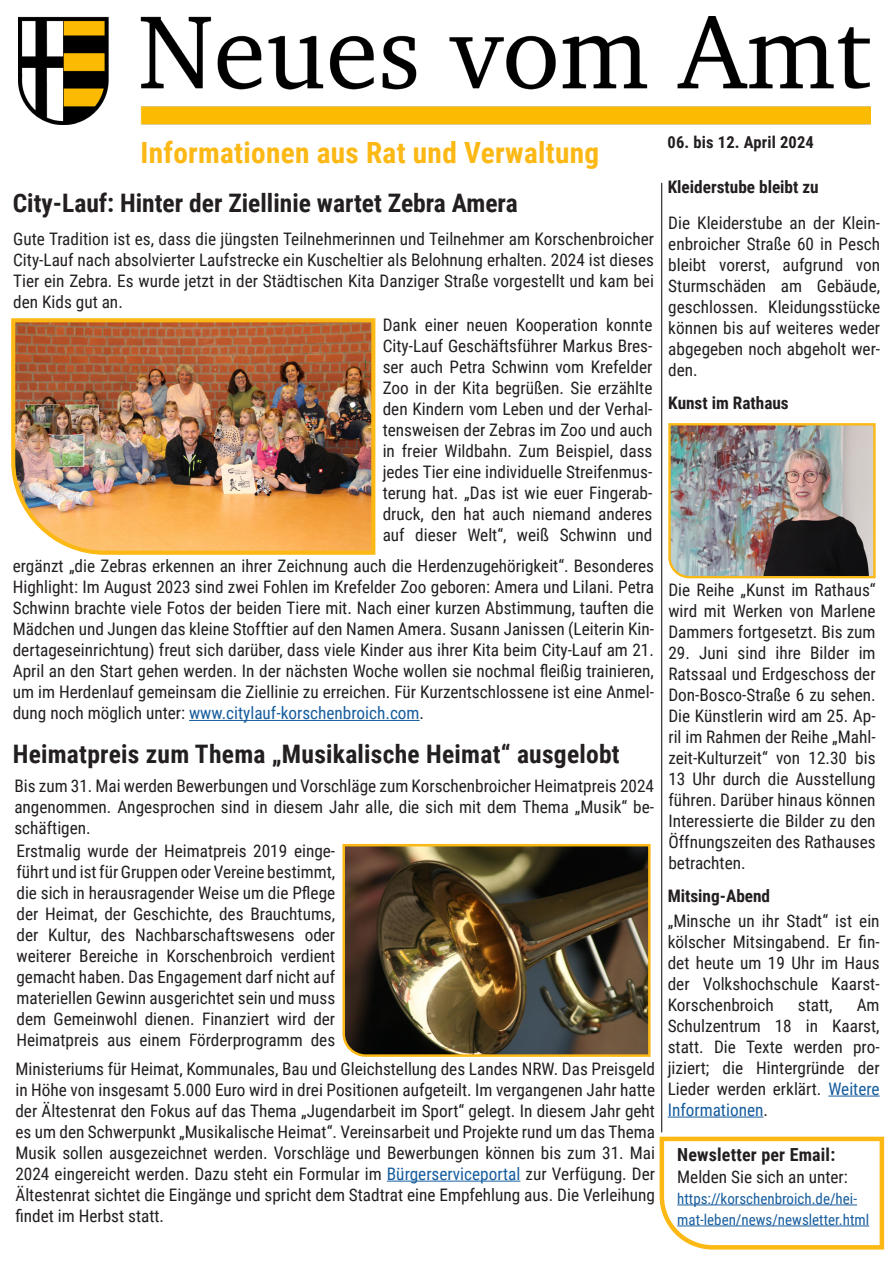
<style>
.page{position:relative;width:893px;height:1263px;background:#fff}
.page>*{position:absolute;margin:0;border:0;box-sizing:border-box;transform-origin:0 0}
.t1{font:700 29.25px "Roboto Condensed";letter-spacing:.01em;color:#fcb814}
.t2{font:700 25.5px "Roboto Condensed";letter-spacing:.01em;color:#231f20}
.t3{font:700 18px "Roboto Condensed";letter-spacing:.01em;color:#231f20}
.Absatzformat_1{font:17.25px/21px "Roboto Condensed";color:#231f20;text-align:justify}
.t4{font:700 17.25px "Roboto Condensed";color:#231f20}
.t5{font:700 16.5px "Roboto Condensed";letter-spacing:.01em;color:#231f20}
.t6{font:15px/21px "Roboto Condensed";color:#175d9e}
.s1{color:#175d9e}
</style>
<div class="page">
<img style="left:18px;top:16px;width:853px;height:109px">
<svg style="left:659px;top:1136px;width:226px;height:114px"></svg>
<hr style="left:661px;top:183px;width:1px;height:949px;background:#231f20">
<hr style="left:677px;top:1204px;width:180px;height:1px;background:#175d9e">
<hr style="left:677px;top:1225px;width:192px;height:1px;background:#175d9e">
<img style="left:342px;top:843px;width:309px;height:214px">
<img style="left:11px;top:318px;width:365px;height:237px">
<hr style="left:189px;top:720px;width:231px;height:1px;background:#175d9e">
<hr style="left:828px;top:1096px;width:52px;height:1px;background:#175d9e">
<hr style="left:668px;top:1117px;width:95px;height:1px;background:#175d9e">
<hr style="left:387px;top:1181px;width:133px;height:1px;background:#175d9e">
<img style="left:668px;top:423px;width:208px;height:156px">
<p class="t1" style="left:141px;top:132px;width:460px">Informationen aus Rat und Verwaltung</p>
<p class="t2" style="left:13px;top:185px;width:506px">City-Lauf: Hinter der Ziellinie wartet Zebra Amera</p>
<p class="Absatzformat_1" style="left:13px;top:228px;width:642px">Gute Tradition ist es, dass die jüngsten Teilnehmerinnen und Teilnehmer am Korschenbroicher City-Lauf nach absolvierter Laufstrecke ein Kuscheltier als Belohnung erhalten. 2024 ist dieses Tier ein Zebra. Es wurde jetzt in der Städtischen Kita Danziger Straße vorgestellt und kam bei den Kids gut an.</p>
<p class="Absatzformat_1" style="left:383px;top:314px;width:271px">Dank einer neuen Kooperation konnte City-Lauf Geschäftsführer Markus Bres&shy;ser auch Petra Schwinn vom Krefelder Zoo in der Kita begrüßen. Sie erzählte den Kindern vom Leben und der Verhal&shy;tensweisen der Zebras im Zoo und auch in freier Wildbahn. Zum Beispiel, dass jedes Tier eine individuelle Streifenmus&shy;terung hat. „Das ist wie euer Fingerab&shy;druck, den hat auch niemand anderes auf dieser Welt“, weiß Schwinn und</p>
<p class="Absatzformat_1" style="left:13px;top:555px;width:643px">ergänzt „die Zebras erkennen an ihrer Zeichnung auch die Herdenzugehörigkeit“. Besonderes Highlight: Im August 2023 sind zwei Fohlen im Krefelder Zoo geboren: Amera und Lilani. Petra Schwinn brachte viele Fotos der beiden Tiere mit. Nach einer kurzen Abstimmung, tauften die Mädchen und Jungen das kleine Stofftier auf den Namen Amera. Susann Janissen (Leiterin Kin&shy;dertageseinrichtung) freut sich darüber, dass viele Kinder aus ihrer Kita beim City-Lauf am 21.<br>April an den Start gehen werden. In der nächsten Woche wollen sie nochmal fleißig trainieren, um im Herdenlauf gemeinsam die Ziellinie zu erreichen. Für Kurzentschlossene ist eine Anmel&shy;dung noch möglich unter: <span class="s1">www.citylauf-korschenbroich.com</span>.</p>
<p class="t2" style="left:13px;top:736px;width:608px">Heimatpreis zum Thema „Musikalische Heimat“ ausgelobt</p>
<p class="Absatzformat_1" style="left:14px;top:775px;width:641px">Bis zum 31. Mai werden Bewerbungen und Vorschläge zum Korschenbroicher Heimatpreis 2024 angenommen. Angesprochen sind in diesem Jahr alle, die sich mit dem Thema „Musik“ be&shy;schäftigen.</p>
<p class="Absatzformat_1" style="left:16px;top:840px;width:320px">Erstmalig wurde der Heimatpreis 2019 einge&shy;führt und ist für Gruppen oder Vereine bestimmt, die sich in herausragender Weise um die Pflege der Heimat, der Geschichte, des Brauchtums, der Kultur, des Nachbarschaftswesens oder weiterer Bereiche in Korschenbroich verdient gemacht haben. Das Engagement darf nicht auf materiellen Gewinn ausgerichtet sein und muss dem Gemeinwohl dienen. Finanziert wird der Heimatpreis aus einem Förderprogramm des</p>
<p class="Absatzformat_1" style="left:15px;top:1057px;width:641px">Ministeriums für Heimat, Kommunales, Bau und Gleichstellung des Landes NRW. Das Preisgeld in Höhe von insgesamt 5.000 Euro wird in drei Positionen aufgeteilt. Im vergangenen Jahr hatte der Ältestenrat den Fokus auf das Thema „Jugendarbeit im Sport“ gelegt. In diesem Jahr geht es um den Schwerpunkt „Musikalische Heimat“. Vereinsarbeit und Projekte rund um das Thema Musik sollen ausgezeichnet werden. Vorschläge und Bewerbungen können bis zum 31. Mai 2024 eingereicht werden. Dazu steht ein Formular im <span class="s1">Bürgerserviceportal</span> zur Verfügung. Der Ältestenrat sichtet die Eingänge und spricht dem Stadtrat eine Empfehlung aus. Die Verleihung findet im Herbst statt.</p>
<p class="t5" style="left:668px;top:131px;width:148px">06. bis 12. April 2024</p>
<p class="t4" style="left:668px;top:175px;width:153px">Kleiderstube bleibt zu</p>
<p class="Absatzformat_1" style="left:668px;top:212px;width:213px">Die Kleiderstube an der Klein&shy;enbroicher Straße 60 in Pesch bleibt vorerst, aufgrund von Sturmschäden am Gebäude, geschlossen. Kleidungsstücke können bis auf weiteres weder abgegeben noch abgeholt wer&shy;den.</p>
<p class="t4" style="left:668px;top:390px;width:122px">Kunst im Rathaus</p>
<p class="Absatzformat_1" style="left:668px;top:578px;width:209px">Die Reihe „Kunst im Rathaus“ wird mit Werken von Marlene Dammers fortgesetzt. Bis zum</p>
<p class="Absatzformat_1" style="left:668px;top:641px;width:209px">29. Juni sind ihre Bilder im Ratssaal und Erdgeschoss der Don-Bosco-Straße 6 zu sehen.<br>Die Künstlerin wird am 25. Ap&shy;ril im Rahmen der Reihe „Mahl&shy;zeit-Kulturzeit“ von 12.30 bis 13 Uhr durch die Ausstellung führen. Darüber hinaus können Interessierte die Bilder zu den Öffnungszeiten des Rathauses betrachten.</p>
<p class="t4" style="left:668px;top:883px;width:104px">Mitsing-Abend</p>
<p class="Absatzformat_1" style="left:668px;top:909px;width:213px">„Minsche un ihr Stadt“ ist ein kölscher Mitsingabend. Er fin&shy;det heute um 19 Uhr im Haus der Volkshochschule Kaarst-Korschenbroich</p>
<p class="Absatzformat_1" style="left:668px;top:993px;width:213px;text-indent:189px">Am Schulzentrum 18 in Kaarst, statt. Die Texte werden pro&shy;jiziert; die Hintergründe der Lieder werden erklärt. <span class="s1">Weitere Informationen</span>.</p>
<p class="Absatzformat_1" style="left:798px;top:993px;width:36px">statt,</p>
<p class="t3" style="left:677px;top:1142px;width:160px">Newsletter per Email:</p>
<p class="Absatzformat_1" style="left:677px;top:1165px;width:172px">Melden Sie sich an unter:</p>
<p class="t6" style="left:677px;top:1187px;width:193px">https://korschenbroich.de/hei&shy;mat-leben/news/newsletter.html</p>
</div>
